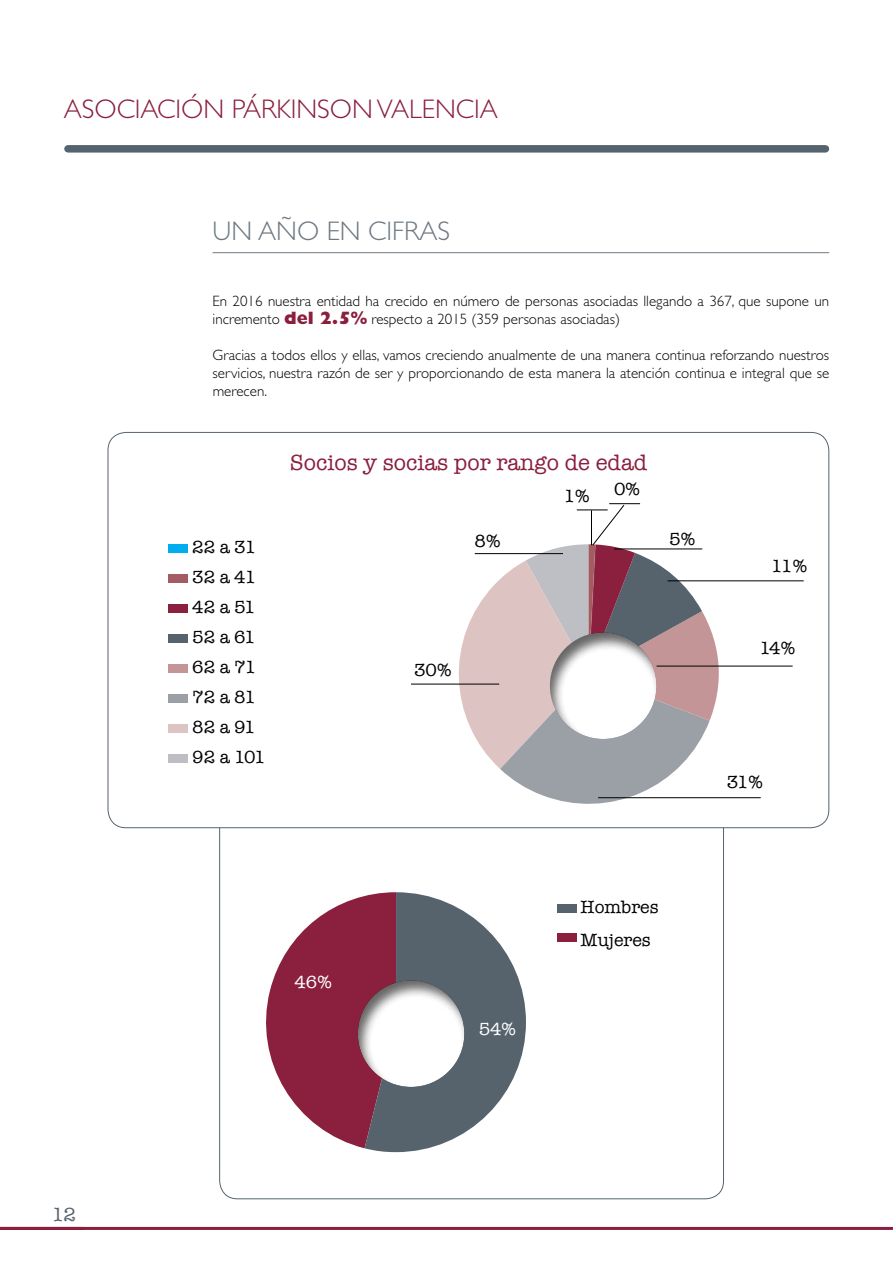
<style>
.page{position:relative;width:893px;height:1263px;background:#fff}
.page>*{position:absolute;margin:0;border:0;box-sizing:border-box;transform-origin:0 0}
.t1{font:300 27px "Gill Sans Std";color:#8a1f3e}
.t2{font:300 27px "Gill Sans Std";color:#6f7982}
.t3{font:22.5px "American Typewriter";color:#8a1f3e}
.t4{font:19.5px "American Typewriter";color:#56636d}
.t5{font:18px/33px "American Typewriter";color:#000}
.t6{font:18px/30px "American Typewriter";letter-spacing:-.045em;color:#000}
.t7{font:18px "American Typewriter";color:#fff}
.t8{font:300 15px/18px "Gill Sans Std";color:#000}
.s1{font-weight:800;font-size:18px;color:#8a1f3e}
</style>
<div class="page">
<div style="left:68px;top:145px;width:757px;height:8px;background:#56636d"></div>
<hr style="left:0;top:1227px;width:893px;height:3px;background:#8a1f3e">
<hr style="left:213px;top:252px;width:616px;height:1px;background:#6f7982">
<svg style="left:266px;top:892px;width:260px;height:260px"></svg>
<div style="left:356px;top:979px;width:110px;height:110px;background:#000;opacity:.6"></div>
<div style="left:169px;top:544px;width:19px;height:8px;background:#00aeef"></div>
<div style="left:169px;top:574px;width:19px;height:8px;background:#a45c63"></div>
<div style="left:169px;top:604px;width:19px;height:8px;background:#8a1f3e"></div>
<div style="left:169px;top:634px;width:19px;height:8px;background:#56636d"></div>
<div style="left:169px;top:664px;width:19px;height:8px;background:#c49596"></div>
<div style="left:169px;top:694px;width:19px;height:8px;background:#9ba0a7"></div>
<div style="left:169px;top:724px;width:19px;height:8px;background:#ddc3c2"></div>
<div style="left:169px;top:754px;width:19px;height:8px;background:#bdbfc4"></div>
<hr style="left:411px;top:684px;width:88px;height:1px;background:#000">
<hr style="left:668px;top:580px;width:136px;height:1px;background:#000">
<hr style="left:657px;top:666px;width:136px;height:1px;background:#000">
<hr style="left:609px;top:503px;width:31px;height:1px;background:#000">
<svg style="left:445px;top:504px;width:279px;height:300px"></svg>
<hr style="left:598px;top:797px;width:163px;height:1px;background:#000">
<div style="left:557px;top:904px;width:19px;height:8px;background:#56636d"></div>
<div style="left:557px;top:933px;width:19px;height:9px;background:#8a1f3e"></div>
<h1 class="t1" style="left:64px;top:94px;width:435px">ASOCIACIÓN PÁRKINSON VALENCIA</h1>
<h1 class="t2" style="left:213px;top:215px;width:239px">UN AÑO EN CIFRAS</h1>
<p class="t8" style="left:213px;top:292px;width:618px">En 2016 nuestra entidad ha crecido en número de personas asociadas llegando a 367, que supone un incremento <span class="s1">del 2.5%</span> respecto a 2015 (359 personas asociadas)</p>
<p class="t8" style="left:213px;top:346px;width:618px;text-align:justify">Gracias a todos ellos y ellas, vamos creciendo anualmente de una manera continua reforzando nuestros servicios, nuestra razón de ser y proporcionando de esta manera la atención continua e integral que se merecen.</p>
<h3 class="t4" style="left:52px;top:1199px;width:26px">12</h3>
<h2 class="t3" style="left:290px;top:445px;width:359px">Socios y socias por rango de edad</h2>
<p class="t5" style="left:564px;top:479px;width:27px">1%</p>
<p class="t5" style="left:614px;top:472px;width:27px">0%</p>
<p class="t5" style="left:192px;top:529px;width:65px">22 a 31</p>
<p class="t5" style="left:474px;top:524px;width:27px">8%</p>
<p class="t6" style="left:192px;top:561px;width:75px">32 a 41<br>42 a 51<br>52 a 61<br>62 a 71<br>72 a 81<br>82 a 91<br>92 a 101</p>
<p class="t5" style="left:414px;top:652px;width:39px">30%</p>
<p class="t5" style="left:669px;top:521px;width:27px">5%</p>
<p class="t5" style="left:771px;top:549px;width:37px">11%</p>
<p class="t5" style="left:760px;top:631px;width:37px">14%</p>
<p class="t5" style="left:727px;top:765px;width:38px">31%</p>
<p class="t7" style="left:294px;top:968px;width:39px">46%</p>
<p class="t7" style="left:479px;top:1015px;width:39px">54%</p>
<p class="t5" style="left:581px;top:889px;width:79px">Hombres<br>Mujeres</p>
</div>
